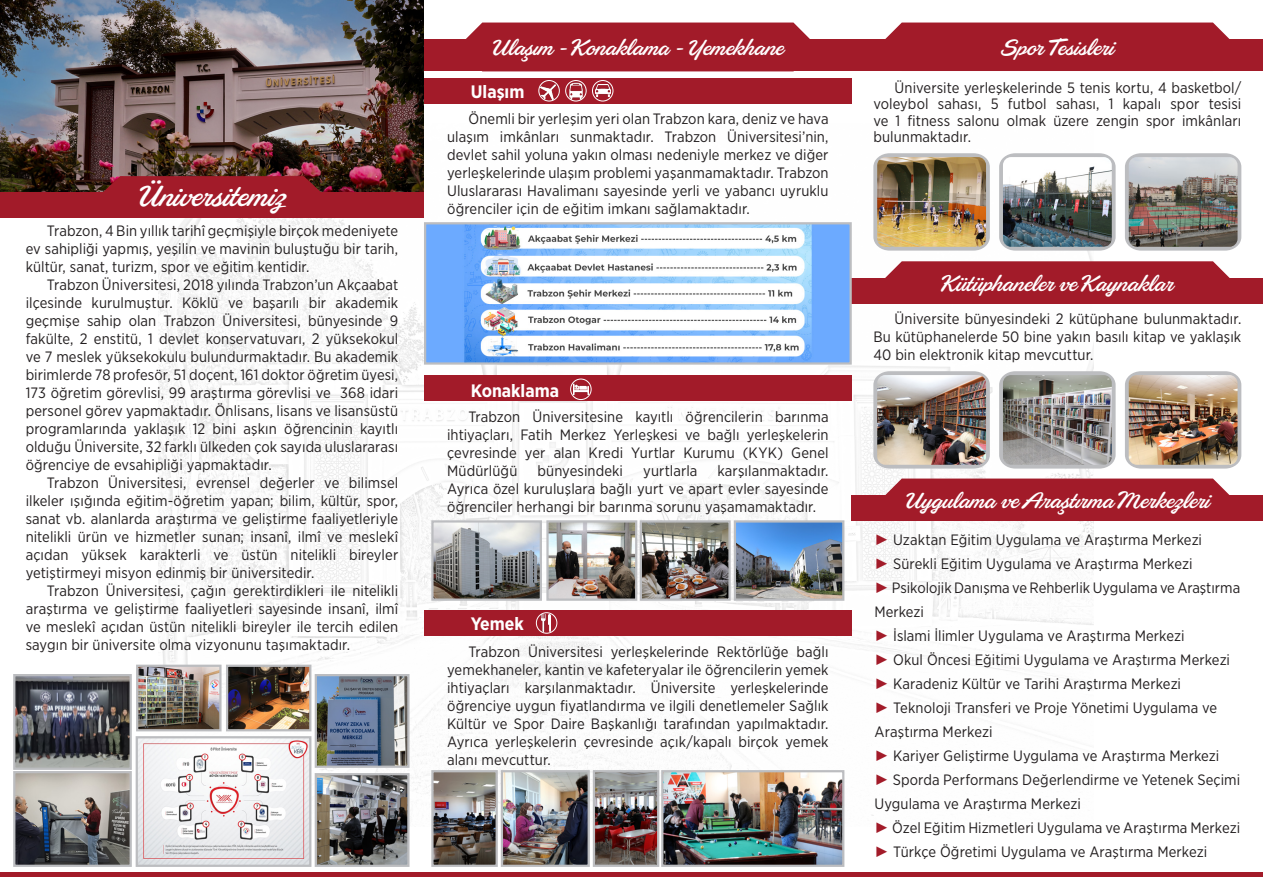
<style>
.page{position:relative;width:1263px;height:893px;background:#fff}
.page>*{position:absolute;margin:0;border:0;box-sizing:border-box;transform-origin:0 0}
.t1{font:30px "Sauber Script";color:#fff}
.t2{font:22.5px "Sauber Script";color:#fff}
.t3{font:700 18px "Gotham Narrow";color:#fff}
.t4{font:15px/18px "Gotham Narrow";letter-spacing:.005em;color:#231f20;text-align:justify}
.s1{font-family:"Times New Roman";color:#a21b29}
</style>
<div class="page">
<img style="left:159px;top:217px;width:934px;height:610px">
<img style="left:0;top:0;width:424px;height:192px">
<hr style="left:0;top:872px;width:1263px;height:4px;background:#a21b29">
<div style="left:0;top:192px;width:424px;height:25px;background:#a21b29"></div>
<svg style="left:103px;top:176px;width:218px;height:16px;background:#9a1b28"></svg>
<div style="left:852px;top:40px;width:411px;height:31px;background:#a21b29"></div>
<div style="left:885px;top:23px;width:345px;height:17px;background:#a21b29"></div>
<div style="left:424px;top:40px;width:428px;height:31px;background:#a21b29"></div>
<div style="left:465px;top:23px;width:345px;height:17px;background:#a21b29"></div>
<div style="left:852px;top:278px;width:411px;height:25px;background:#a21b29"></div>
<svg style="left:885px;top:261px;width:345px;height:17px;background:#a82a37"></svg>
<div style="left:424px;top:78px;width:428px;height:26px;background:#a21b29"></div>
<img style="left:539px;top:82px;width:19px;height:19px">
<div style="left:538px;top:80px;width:22px;height:21px;border:1px solid #fff;border-radius:50%"></div>
<img style="left:566px;top:81px;width:20px;height:20px;border-radius:10px">
<div style="left:565px;top:80px;width:21px;height:21px;border:1px solid #fff;border-radius:50%"></div>
<img style="left:595px;top:85px;width:15px;height:12px">
<div style="left:592px;top:80px;width:21px;height:21px;border:1px solid #fff;border-radius:50%"></div>
<div style="left:424px;top:375px;width:428px;height:26px;background:#a21b29"></div>
<img style="left:573px;top:384px;width:16px;height:10px">
<div style="left:570px;top:379px;width:21px;height:21px;border:1px solid #fff;border-radius:50%"></div>
<div style="left:424px;top:610px;width:428px;height:26px;background:#a21b29"></div>
<img style="left:542px;top:615px;width:9px;height:17px">
<div style="left:536px;top:612px;width:21px;height:22px;border:1px solid #fff;border-radius:50%"></div>
<img style="left:434px;top:773px;width:61px;height:91px">
<div style="left:431px;top:770px;width:67px;height:97px;border:2px solid #bcbdc0"></div>
<img style="left:596px;top:773px;width:60px;height:91px">
<div style="left:593px;top:770px;width:66px;height:97px;border:2px solid #bcbdc0"></div>
<img style="left:664px;top:773px;width:177px;height:91px">
<div style="left:661px;top:770px;width:183px;height:97px;border:2px solid #bcbdc0"></div>
<img style="left:504px;top:773px;width:83px;height:91px">
<div style="left:501px;top:770px;width:89px;height:97px;border:2px solid #bcbdc0"></div>
<img style="left:427px;top:225px;width:422px;height:137px">
<div style="left:424px;top:222px;width:428px;height:143px;border:2px solid #bcbdc0"></div>
<img style="left:139px;top:739px;width:169px;height:125px">
<div style="left:136px;top:736px;width:175px;height:131px;border:2px solid #bcbdc0"></div>
<img style="left:139px;top:668px;width:80px;height:60px">
<div style="left:136px;top:665px;width:86px;height:66px;border:2px solid #bcbdc0"></div>
<img style="left:229px;top:668px;width:79px;height:60px">
<div style="left:226px;top:665px;width:85px;height:66px;border:2px solid #bcbdc0"></div>
<img style="left:16px;top:677px;width:113px;height:90px">
<div style="left:13px;top:674px;width:119px;height:96px;border:2px solid #bcbdc0"></div>
<img style="left:318px;top:776px;width:88px;height:88px">
<div style="left:315px;top:773px;width:94px;height:94px;border:2px solid #bcbdc0"></div>
<img style="left:318px;top:677px;width:88px;height:88px">
<div style="left:315px;top:674px;width:94px;height:94px;border:2px solid #bcbdc0"></div>
<img style="left:16px;top:774px;width:113px;height:90px">
<div style="left:13px;top:771px;width:119px;height:96px;border:2px solid #bcbdc0"></div>
<svg style="left:873px;top:371px;width:117px;height:98px;background:#c7c8ca"></svg>
<img style="left:877px;top:375px;width:109px;height:90px">
<svg style="left:999px;top:371px;width:116px;height:98px;background:#c7c7ca"></svg>
<svg style="left:1125px;top:371px;width:116px;height:98px;background:#c5c5c6"></svg>
<img style="left:1129px;top:375px;width:108px;height:90px">
<img style="left:1003px;top:375px;width:109px;height:90px">
<svg style="left:873px;top:153px;width:117px;height:98px;background:#c8c9cb"></svg>
<img style="left:877px;top:157px;width:109px;height:90px">
<svg style="left:1125px;top:153px;width:116px;height:98px;background:#c3c4c6"></svg>
<img style="left:1129px;top:157px;width:108px;height:90px">
<svg style="left:999px;top:153px;width:116px;height:98px;background:#c7c7ca"></svg>
<img style="left:1003px;top:157px;width:109px;height:90px">
<div style="left:852px;top:495px;width:411px;height:26px;background:#a21b29"></div>
<div style="left:885px;top:479px;width:345px;height:16px;background:#a21b29"></div>
<img style="left:737px;top:523px;width:104px;height:75px">
<div style="left:734px;top:520px;width:110px;height:81px;border:2px solid #bcbdc0"></div>
<img style="left:434px;top:523px;width:105px;height:75px">
<div style="left:431px;top:520px;width:111px;height:81px;border:2px solid #bcbdc0"></div>
<img style="left:549px;top:523px;width:85px;height:75px">
<div style="left:546px;top:520px;width:91px;height:81px;border:2px solid #bcbdc0"></div>
<img style="left:643px;top:523px;width:85px;height:75px">
<div style="left:640px;top:520px;width:91px;height:81px;border:2px solid #bcbdc0"></div>
<p class="t1" style="left:138px;top:175px;width:149px">Üniversitemiz</p>
<p class="t4" style="left:26px;top:221px;width:374px;text-indent:21px">Trabzon, 4 Bin yıllık tarihî geçmişiyle birçok medeniyete ev sahipliği yapmış, yeşilin ve mavinin buluştuğu bir tarih, kültür, sanat, turizm, spor ve eğitim kentidir.</p>
<p class="t4" style="left:26px;top:275px;width:374px;text-indent:21px">Trabzon Üniversitesi, 2018 yılında Trabzon’un Akçaabat ilçesinde kurulmuştur. Köklü ve başarılı bir akademik geçmişe sahip olan Trabzon Üniversitesi, bünyesinde 9 fakülte, 2 enstitü, 1 devlet konservatuvarı, 2 yüksekokul ve 7 meslek yüksekokulu bulundurmaktadır. Bu akademik birimlerde 78 profesör, 51 doçent, 161 doktor öğretim üyesi, 173 öğretim görevlisi, 99 araştırma görevlisi ve 368 idari personel görev yapmaktadır. Önlisans, lisans ve lisansüstü programlarında yaklaşık 12 bini aşkın öğrencinin kayıtlı olduğu Üniversite, 32 farklı ülkeden çok sayıda uluslararası öğrenciye de evsahipliği yapmaktadır.</p>
<p class="t4" style="left:26px;top:473px;width:374px;text-indent:21px">Trabzon Üniversitesi, evrensel değerler ve bilimsel ilkeler ışığında eğitim-öğretim yapan; bilim, kültür, spor, sanat vb. alanlarda araştırma ve geliştirme faaliyetleriyle nitelikli ürün ve hizmetler sunan; insanî, ilmî ve meslekî açıdan yüksek karakterli ve üstün nitelikli bireyler yetiştirmeyi misyon edinmiş bir üniversitedir.</p>
<p class="t4" style="left:26px;top:581px;width:374px;text-indent:21px">Trabzon Üniversitesi, çağın gerektirdikleri ile nitelikli araştırma ve geliştirme faaliyetleri sayesinde insanî, ilmî ve meslekî açıdan üstün nitelikli bireyler ile tercih edilen saygın bir üniversite olma vizyonunu taşımaktadır.</p>
<p class="t2" style="left:492px;top:32px;width:293px">Ulaşım - Konaklama - Yemekhane</p>
<p class="t3" style="left:471px;top:80px;width:55px">Ulaşım</p>
<p class="t4" style="left:447px;top:109px;width:383px;text-indent:21px">Önemli bir yerleşim yeri olan Trabzon kara, deniz ve hava ulaşım imkânları sunmaktadır. Trabzon Üniversitesi’nin, devlet sahil yoluna yakın olması nedeniyle merkez ve diğer yerleşkelerinde ulaşım problemi yaşanmamaktadır. Trabzon Uluslararası Havalimanı sayesinde yerli ve yabancı uyruklu öğrenciler için de eğitim imkanı sağlamaktadır.</p>
<p class="t3" style="left:471px;top:379px;width:90px">Konaklama</p>
<p class="t4" style="left:447px;top:407px;width:383px;text-indent:21px">Trabzon Üniversitesine kayıtlı öğrencilerin barınma ihtiyaçları, Fatih Merkez Yerleşkesi ve bağlı yerleşkelerin çevresinde yer alan Kredi Yurtlar Kurumu (KYK) Genel Müdürlüğü</p>
<p class="t4" style="left:447px;top:461px;width:383px;text-indent:270px">karşılanmaktadır.<br>Ayrıca özel kuruluşlara bağlı yurt ve apart evler sayesinde öğrenciler herhangi bir barınma sorunu yaşamamaktadır.</p>
<p class="t4" style="left:538px;top:461px;width:87px">bünyesindeki</p>
<p class="t4" style="left:643px;top:461px;width:56px">yurtlarla</p>
<p class="t3" style="left:471px;top:612px;width:55px">Yemek</p>
<p class="t4" style="left:447px;top:643px;width:383px;text-indent:21px">Trabzon Üniversitesi yerleşkelerinde Rektörlüğe bağlı yemekhaneler, kantin ve kafeteryalar ile öğrencilerin yemek ihtiyaçları karşılanmaktadır. Üniversite yerleşkelerinde öğrenciye uygun fiyatlandırma ve ilgili denetlemeler Sağlık Kültür ve Spor Daire Başkanlığı tarafından yapılmaktadır.<br>Ayrıca yerleşkelerin çevresinde açık/kapalı birçok yemek alanı mevcuttur.</p>
<p class="t2" style="left:1001px;top:32px;width:114px">Spor Tesisleri</p>
<p class="t4" style="left:873px;top:79px;width:369px;line-height:16.5px;text-indent:21px">Üniversite yerleşkelerinde 5 tenis kortu, 4 basketbol/ voleybol sahası, 5 futbol sahası, 1 kapalı spor tesisi ve 1 fitness salonu olmak üzere zengin spor imkânları bulunmaktadır.</p>
<p class="t2" style="left:942px;top:267px;width:234px">Kütüphaneler ve Kaynaklar</p>
<p class="t4" style="left:873px;top:310px;width:369px;text-indent:21px">Üniversite bünyesindeki 2 kütüphane bulunmaktadır.<br>Bu kütüphanelerde 50 bine yakın basılı kitap ve yaklaşık 40 bin elektronik kitap mevcuttur.</p>
<p class="t2" style="left:905px;top:485px;width:306px">Uygulama ve Araştırma Merkezleri</p>
<p class="t4" style="left:874px;top:530px;width:329px"><span class="s1">►</span> Uzaktan Eğitim Uygulama ve Araştırma Merkezi</p>
<p class="t4" style="left:874px;top:554px;width:320px"><span class="s1">►</span> Sürekli Eğitim Uygulama ve Araştırma Merkezi</p>
<p class="t4" style="left:874px;top:575px;width:367px;line-height:24px"><span class="s1">►</span> Psikolojik Danışma ve Rehberlik Uygulama ve Araştırma<br>Merkezi</p>
<p class="t4" style="left:874px;top:626px;width:312px"><span class="s1">►</span> İslami İlimler Uygulama ve Araştırma Merkezi</p>
<p class="t4" style="left:874px;top:650px;width:357px"><span class="s1">►</span> Okul Öncesi Eğitimi Uygulama ve Araştırma Merkezi</p>
<p class="t4" style="left:874px;top:674px;width:308px"><span class="s1">►</span> Karadeniz Kültür ve Tarihi Araştırma Merkezi</p>
<p class="t4" style="left:874px;top:698px;width:344px"><span class="s1">►</span> Teknoloji Transferi ve Proje Yönetimi Uygulama ve</p>
<p class="t4" style="left:874px;top:722px;width:119px">Araştırma Merkezi</p>
<p class="t4" style="left:874px;top:746px;width:346px"><span class="s1">►</span> Kariyer Geliştirme Uygulama ve Araştırma Merkezi</p>
<p class="t4" style="left:874px;top:770px;width:367px"><span class="s1">►</span> Sporda Performans Değerlendirme ve Yetenek Seçimi</p>
<p class="t4" style="left:874px;top:794px;width:208px">Uygulama ve Araştırma Merkezi</p>
<p class="t4" style="left:874px;top:818px;width:367px"><span class="s1">►</span> Özel Eğitim Hizmetleri Uygulama ve Araştırma Merkezi</p>
<p class="t4" style="left:874px;top:842px;width:334px"><span class="s1">►</span> Türkçe Öğretimi Uygulama ve Araştırma Merkezi</p>
</div>
